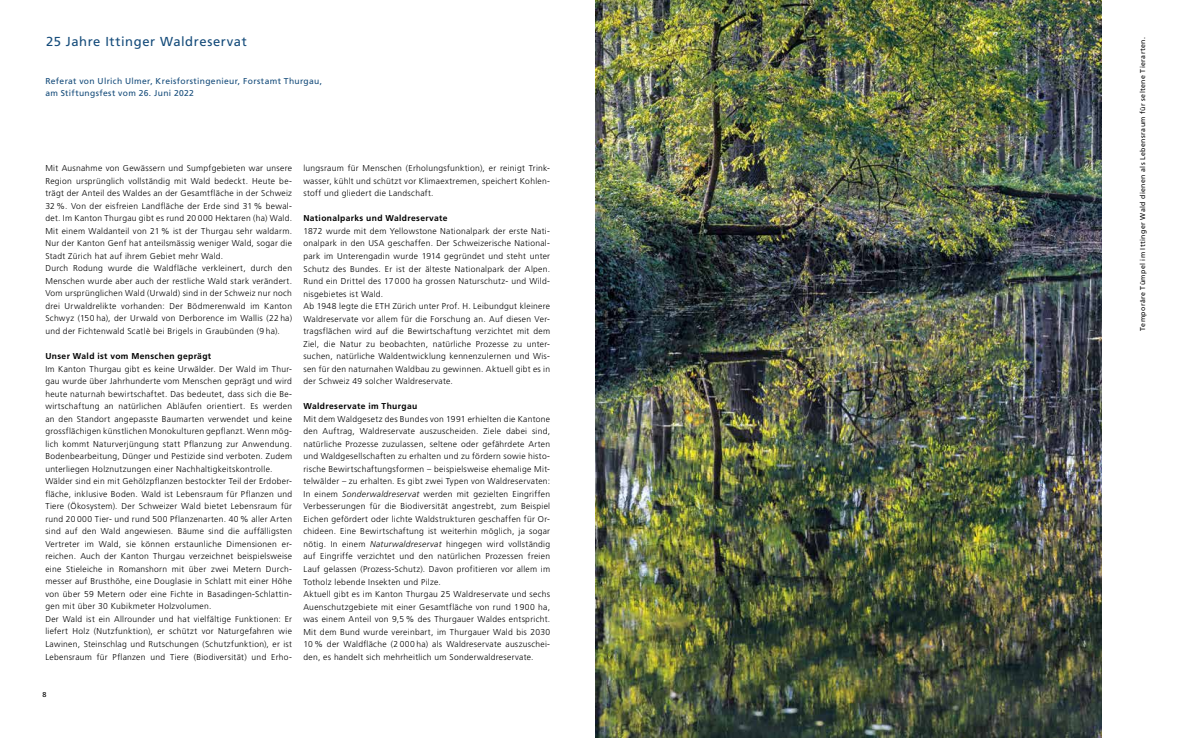
<style>
.page{position:relative;width:1191px;height:738px;background:#fff}
.page>*{position:absolute;margin:0;border:0;box-sizing:border-box;transform-origin:0 0}
.t1{font:13px "Frutiger LT Pro";letter-spacing:.045em;color:#144b7a}
.t2{font:300 8.5px/12.5px "Frutiger LT Pro";letter-spacing:.035em;color:#000}
.t3{font:8.5px/12.5px "Frutiger LT Pro";letter-spacing:.04em;color:#144b7a}
.t4{font:700 8.5px "Frutiger LT Pro";letter-spacing:.04em;color:#000}
.t5{font:7px "Frutiger LT Pro";letter-spacing:.06em;color:#000}
.s1{font-style:italic}
</style>
<div class="page">
<img style="left:595px;top:0;width:506px;height:737px">
<h1 class="t1" style="left:46px;top:34px;width:202px">25 Jahre Ittinger Waldreservat</h1>
<p class="t3" style="left:45px;top:74px;width:278px">Referat von Ulrich Ulmer, Kreisforstingenieur, Forstamt Thurgau, am Stiftungsfest vom 26. Juni 2022</p>
<p class="t2" style="left:45px;top:162px;width:248px">Mit Ausnahme von Gewässern und Sumpfgebieten war unsere Region ursprünglich vollständig mit Wald bedeckt. Heute be&shy;trägt der Anteil des Waldes an der Gesamtfläche in der Schweiz 32 %. Von der eisfreien Landfläche der Erde sind 31 % bewal&shy;det. Im Kanton Thurgau gibt es rund 20 000 Hektaren (ha) Wald.<br>Mit einem Waldanteil von 21 % ist der Thurgau sehr waldarm.<br>Nur der Kanton Genf hat anteilsmässig weniger Wald, sogar die Stadt Zürich hat auf ihrem Gebiet mehr Wald.<br>Durch Rodung wurde die Waldfläche verkleinert, durch den Menschen wurde aber auch der restliche Wald stark verändert.<br>Vom ursprünglichen Wald (Urwald) sind in der Schweiz nur noch drei Urwaldrelikte vorhanden: Der Bödmerenwald im Kanton Schwyz (150 ha), der Urwald von Derborence im Wallis (22 ha) und der Fichtenwald Scatlè bei Brigels in Graubünden (9 ha).</p>
<p class="t4" style="left:45px;top:351px;width:167px">Unser Wald ist vom Menschen geprägt</p>
<p class="t2" style="left:45px;top:362px;width:248px">Im Kanton Thurgau gibt es keine Urwälder. Der Wald im Thur&shy;gau wurde über Jahrhunderte vom Menschen geprägt und wird heute naturnah bewirtschaftet. Das bedeutet, dass sich die Be&shy;wirtschaftung an natürlichen Abläufen orientiert. Es werden an den Standort angepasste Baumarten verwendet und keine grossflächigen künstlichen Monokulturen gepflanzt. Wenn mög&shy;lich kommt Naturverjüngung statt Pflanzung zur Anwendung.<br>Bodenbearbeitung, Dünger und Pestizide sind verboten. Zudem unterliegen Holznutzungen einer Nachhaltigkeitskontrolle.<br>Wälder sind ein mit Gehölzpflanzen bestockter Teil der Erdober&shy;fläche, inklusive Boden. Wald ist Lebensraum für Pflanzen und Tiere (Ökosystem). Der Schweizer Wald bietet Lebensraum für rund 20 000 Tier- und rund 500 Pflanzenarten. 40 % aller Arten sind auf den Wald angewiesen. Bäume sind die auffälligsten Vertreter im Wald, sie können erstaunliche Dimensionen er&shy;reichen. Auch der Kanton Thurgau verzeichnet beispielsweise eine Stieleiche in Romanshorn mit über zwei Metern Durch&shy;messer auf Brusthöhe, eine Douglasie in Schlatt mit einer Höhe von über 59 Metern oder eine Fichte in Basadingen-Schlattin&shy;gen mit über 30 Kubikmeter Holzvolumen.<br>Der Wald ist ein Allrounder und hat vielfältige Funktionen: Er liefert Holz (Nutzfunktion), er schützt vor Naturgefahren wie Lawinen, Steinschlag und Rutschungen (Schutzfunktion), er ist Lebensraum für Pflanzen und Tiere (Biodiversität) und Erho-</p>
<p class="t2" style="left:303px;top:162px;width:248px;text-align:justify">lungsraum für Menschen (Erholungsfunktion), er reinigt Trink&shy;wasser, kühlt und schützt vor Klimaextremen, speichert Kohlen&shy;stoff und gliedert die Landschaft.</p>
<p class="t4" style="left:303px;top:213px;width:146px">Nationalparks und Waldreservate</p>
<p class="t2" style="left:303px;top:225px;width:248px">1872 wurde mit dem Yellowstone Nationalpark der erste Nati&shy;onalpark in den USA geschaffen. Der Schweizerische National&shy;park im Unterengadin wurde 1914 gegründet und steht unter Schutz des Bundes. Er ist der älteste Nationalpark der Alpen.<br>Rund ein Drittel des 17 000 ha grossen Naturschutz- und Wild&shy;nisgebietes ist Wald.<br>Ab 1948 legte die ETH Zürich unter Prof. H. Leibundgut kleinere Waldreservate vor allem für die Forschung an. Auf diesen Ver&shy;tragsflächen wird auf die Bewirtschaftung verzichtet mit dem Ziel, die Natur zu beobachten, natürliche Prozesse zu unter&shy;suchen, natürliche Waldentwicklung kennenzulernen und Wis&shy;sen für den naturnahen Waldbau zu gewinnen. Aktuell gibt es in der Schweiz 49 solcher Waldreservate.</p>
<p class="t4" style="left:303px;top:401px;width:115px">Waldreservate im Thurgau</p>
<p class="t2" style="left:303px;top:412px;width:248px">Mit dem Waldgesetz des Bundes von 1991 erhielten die Kantone den Auftrag, Waldreservate auszuscheiden. Ziele dabei sind, natürliche Prozesse zuzulassen, seltene oder gefährdete Arten und Waldgesellschaften zu erhalten und zu fördern sowie histo&shy;rische Bewirtschaftungsformen – beispielsweise ehemalige Mit&shy;telwälder – zu erhalten. Es gibt zwei Typen von Waldreservaten:<br>In einem <span class="s1">Sonderwaldreservat</span> werden mit gezielten Eingriffen Verbesserungen für die Biodiversität angestrebt, zum Beispiel Eichen gefördert oder lichte Waldstrukturen geschaffen für Or&shy;chideen. Eine Bewirtschaftung ist weiterhin möglich, ja sogar nötig. In einem <span class="s1">Naturwaldreservat</span> hingegen wird vollständig auf Eingriffe verzichtet und den natürlichen Prozessen freien Lauf gelassen (Prozess-Schutz). Davon profitieren vor allem im Totholz lebende Insekten und Pilze.<br>Aktuell gibt es im Kanton Thurgau 25 Waldreservate und sechs Auenschutzgebiete mit einer Gesamtfläche von rund 1900 ha, was einem Anteil von 9,5 % des Thurgauer Waldes entspricht.<br>Mit dem Bund wurde vereinbart, im Thurgauer Wald bis 2030<br>10 % der Waldfläche (2 000 ha) als Waldreservate auszuschei&shy;den, es handelt sich mehrheitlich um Sonderwaldreservate.</p>
<p class="t5" style="left:43px;top:689px;width:6px">8</p>
<p class="t5" style="left:1138px;top:330px;width:295px;rotate:-90deg">Temporäre Tümpel im Ittinger Wald dienen als Lebensraum für seltene Tierarten.</p>
</div>
